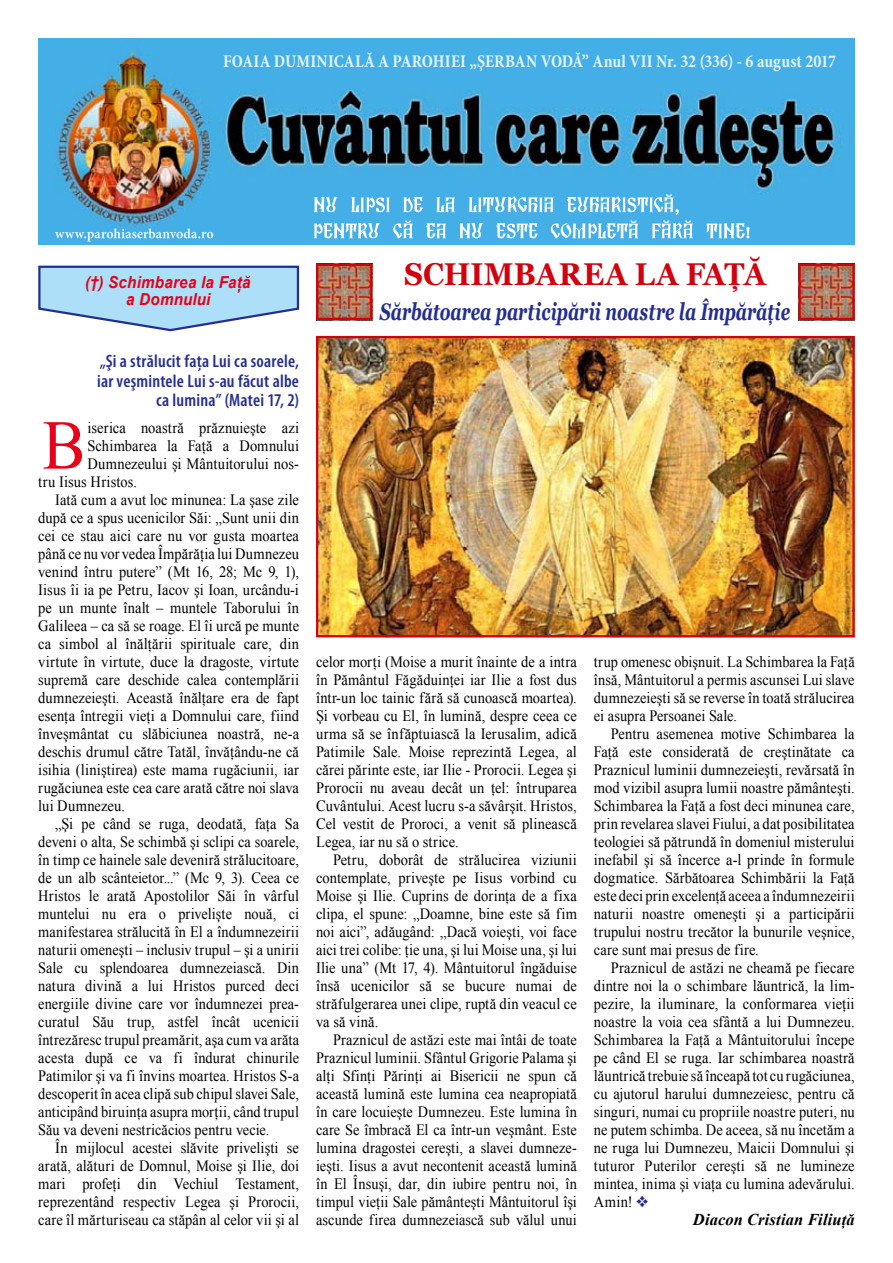
<style>
.page{position:relative;width:893px;height:1263px;background:#fff}
.page>*{position:absolute;margin:0;border:0;box-sizing:border-box;transform-origin:0 0}
.t1{font:70.05px "Times New Roman";color:#e60019;scale:.92 1}
.t2{font:700 31.5px "Georgia";letter-spacing:-.005em;color:#d1010e;scale:.93 1}
.t3{font:italic 700 24px "Georgia";letter-spacing:-.005em;color:#242f8d;scale:.71 1}
.t4{font:600 condensed 18px/19.5px "Myriad Pro";letter-spacing:.01em;color:#242f8d;text-align:right}
.t5{font:700 condensed 18px "Minion Pro";letter-spacing:.01em;color:#e2f3fc;scale:.95 1}
.t6{font:italic 700 16.5px/16.5px "Arial";letter-spacing:.015em;color:#e60019;text-align:center;scale:.92 1}
.t7{font:italic 700 16.5px "Times New Roman";letter-spacing:.01em;color:#000}
.t8{font:15.75px/18px "Times New Roman";letter-spacing:.005em;color:#000;text-align:justify;scale:.92 1}
.t9{font:15.75px/18px "Times New Roman";letter-spacing:.005em;color:#000;text-align:justify;scale:.91 1}
.s1{color:#242f8d}
</style>
<div class="page">
<img style="left:319px;top:267px;width:50px;height:50px">
<div style="left:316px;top:264px;width:56px;height:56px;border:2px solid #d1010e"></div>
<img style="left:801px;top:267px;width:51px;height:50px">
<div style="left:798px;top:264px;width:57px;height:56px;border:2px solid #d1010e"></div>
<img style="left:38px;top:38px;width:817px;height:206px">
<svg style="left:314px;top:194px;width:435px;height:44px;background:#6ec0ec"></svg>
<svg style="left:55px;top:228px;width:158px;height:14px;background:#67beeb"></svg>
<svg style="left:38px;top:265px;width:262px;height:67px"></svg>
<img style="left:319px;top:339px;width:533px;height:295px">
<div style="left:316px;top:336px;width:539px;height:301px;border:2px solid #d1010e"></div>
<p class="t5" style="left:223px;top:50px;width:647px">FOAIA DUMINICALĂ A PAROHIEI „ŞERBAN VODĂ” Anul VII Nr. 32 (336) - 6 august 2017</p>
<p class="t6" style="left:85px;top:275px;width:181px">(†) Schimbarea la Faţă a Domnului</p>
<p class="t4" style="left:97px;top:351px;width:203px">„Şi a strălucit faţa Lui ca soarele, iar veşmintele Lui s-au făcut albe ca lumina” (Matei 17, 2)</p>
<h1 class="t1" style="left:43px;top:398px;width:48px">B</h1>
<p class="t8" style="left:87px;top:418px;width:231px">iserica noastră prăznuieşte azi</p>
<p class="t8" style="left:87px;top:436px;width:231px">Schimbarea la Faţă a Domnului</p>
<p class="t8" style="left:87px;top:454px;width:231px">Dumnezeului şi Mântuitorului nos-</p>
<p class="t8" style="left:38px;top:472px;width:109px">tru Iisus Hristos.</p>
<p class="t8" style="left:55px;top:490px;width:266px">Iată cum a avut loc minunea: La şase zile</p>
<p class="t8" style="left:38px;top:508px;width:285px">după ce a spus ucenicilor Săi: „Sunt unii din</p>
<p class="t8" style="left:38px;top:526px;width:285px">cei ce stau aici care nu vor gusta moartea</p>
<p class="t8" style="left:38px;top:544px;width:285px">până ce nu vor vedea Împărăţia lui Dumnezeu</p>
<p class="t8" style="left:38px;top:562px;width:285px">venind întru putere” (Mt 16, 28; Mc 9, 1),</p>
<p class="t8" style="left:38px;top:580px;width:285px">Iisus îi ia pe Petru, Iacov şi Ioan, urcându-i</p>
<p class="t8" style="left:38px;top:598px;width:285px">pe un munte înalt – muntele Taborului în</p>
<p class="t8" style="left:38px;top:616px;width:285px">Galileea – ca să se roage. El îi urcă pe munte</p>
<p class="t8" style="left:38px;top:634px;width:285px">ca simbol al înălţării spirituale care, din</p>
<p class="t8" style="left:38px;top:652px;width:285px">virtute în virtute, duce la dragoste, virtute</p>
<p class="t8" style="left:38px;top:670px;width:285px">supremă care deschide calea contemplării</p>
<p class="t8" style="left:38px;top:688px;width:285px">dumnezeieşti. Această înălţare era de fapt</p>
<p class="t8" style="left:38px;top:706px;width:285px">esenţa întregii vieţi a Domnului care, fiind</p>
<p class="t8" style="left:38px;top:724px;width:285px">înveşmântat cu slăbiciunea noastră, ne-a</p>
<p class="t8" style="left:38px;top:742px;width:285px">deschis drumul către Tatăl, învăţându-ne că</p>
<p class="t8" style="left:38px;top:760px;width:285px">isihia (liniştirea) este mama rugăciunii, iar</p>
<p class="t8" style="left:38px;top:778px;width:285px">rugăciunea este cea care arată către noi slava</p>
<p class="t8" style="left:38px;top:796px;width:96px">lui Dumnezeu.</p>
<p class="t9" style="left:55px;top:814px;width:269px">„Şi pe când se ruga, deodată, faţa Sa</p>
<p class="t9" style="left:38px;top:832px;width:288px">deveni o alta, Se schimbă şi sclipi ca soarele,</p>
<p class="t9" style="left:38px;top:850px;width:288px">în timp ce hainele sale deveniră strălucitoare,</p>
<p class="t9" style="left:38px;top:868px;width:288px">de un alb scânteietor...” (Mc 9, 3). Ceea ce</p>
<p class="t9" style="left:38px;top:886px;width:288px">Hristos le arată Apostolilor Săi în vârful</p>
<p class="t9" style="left:38px;top:904px;width:288px">muntelui nu era o privelişte nouă, ci</p>
<p class="t9" style="left:38px;top:922px;width:288px">manifestarea strălucită în El a îndumnezeirii</p>
<p class="t9" style="left:38px;top:940px;width:288px">naturii omeneşti – inclusiv trupul – şi a unirii</p>
<p class="t9" style="left:38px;top:958px;width:288px">Sale cu splendoarea dumnezeiască. Din</p>
<p class="t9" style="left:38px;top:976px;width:288px">natura divină a lui Hristos purced deci</p>
<p class="t9" style="left:38px;top:994px;width:288px">energiile divine care vor îndumnezei prea-</p>
<p class="t9" style="left:38px;top:1012px;width:288px">curatul Său trup, astfel încât ucenicii</p>
<p class="t9" style="left:38px;top:1030px;width:288px">întrezăresc trupul preamărit, aşa cum va arăta</p>
<p class="t9" style="left:38px;top:1048px;width:288px">acesta după ce va fi îndurat chinurile</p>
<p class="t9" style="left:38px;top:1066px;width:288px">Patimilor şi va fi învins moartea. Hristos S-a</p>
<p class="t9" style="left:38px;top:1084px;width:288px">descoperit în acea clipă sub chipul slavei Sale,</p>
<p class="t9" style="left:38px;top:1102px;width:288px">anticipând biruinţa asupra morţii, când trupul</p>
<p class="t9" style="left:38px;top:1120px;width:255px">Său va deveni nestricăcios pentru vecie.</p>
<p class="t8" style="left:55px;top:1138px;width:266px">În mijlocul acestei slăvite privelişti se</p>
<p class="t8" style="left:38px;top:1156px;width:285px">arată, alături de Domnul, Moise şi Ilie, doi</p>
<p class="t8" style="left:38px;top:1174px;width:285px">mari profeţi din Vechiul Testament,</p>
<p class="t8" style="left:38px;top:1192px;width:285px">reprezentând respectiv Legea şi Prorocii,</p>
<p class="t8" style="left:38px;top:1210px;width:285px">care îl mărturiseau ca stăpân al celor vii şi al</p>
<h2 class="t2" style="left:404px;top:257px;width:390px">SCHIMBAREA LA FAŢĂ</h2>
<h3 class="t3" style="left:380px;top:298px;width:579px">Sărbătoarea participării noastre la Împărăţie</h3>
<p class="t8" style="left:316px;top:652px;width:285px">celor morţi (Moise a murit înainte de a intra în Pământul Făgăduinţei iar Ilie a fost dus într-un loc tainic fără să cunoască moartea).<br>Şi vorbeau cu El, în lumină, despre ceea ce urma să se înfăptuiască la Ierusalim, adică Patimile Sale. Moise reprezintă Legea, al cărei părinte este, iar Ilie - Prorocii. Legea şi Prorocii nu aveau decât un ţel: întruparea Cuvântului. Acest lucru s-a săvârşit. Hristos, Cel vestit de Proroci, a venit să plinească Legea, iar nu să o strice.</p>
<p class="t8" style="left:316px;top:850px;width:285px;text-indent:17px">Petru, doborât de strălucirea viziunii contemplate, priveşte pe Iisus vorbind cu Moise şi Ilie. Cuprins de dorinţa de a fixa clipa, el spune: „Doamne, bine este să fim noi aici”, adăugând: „Dacă voieşti, voi face aici trei colibe: ţie una, şi lui Moise una, şi lui Ilie una” (Mt 17, 4). Mântuitorul îngăduise însă ucenicilor să se bucure numai de străfulgerarea unei clipe, ruptă din veacul ce va să vină.</p>
<p class="t9" style="left:316px;top:1030px;width:288px;text-indent:17px">Praznicul de astăzi este mai întâi de toate Praznicul luminii. Sfântul Grigorie Palama şi alţi Sfinţi Părinţi ai Bisericii ne spun că această lumină este lumina cea neapropiată în care locuieşte Dumnezeu. Este lumina în care Se îmbracă El ca într-un veşmânt. Este lumina dragostei cereşti, a slavei dumneze&shy;ieşti. Iisus a avut necontenit această lumină în El Însuşi, dar, din iubire pentru noi, în timpul vieţii Sale pământeşti Mântuitorul îşi ascunde firea dumnezeiască sub vălul unui</p>
<p class="t9" style="left:594px;top:652px;width:288px">trup omenesc obişnuit. La Schimbarea la Faţă însă, Mântuitorul a permis ascunsei Lui slave dumnezeieşti să se reverse în toată strălucirea ei asupra Persoanei Sale.</p>
<p class="t8" style="left:594px;top:724px;width:285px;text-indent:17px">Pentru asemenea motive Schimbarea la Faţă este considerată de creştinătate ca Praznicul luminii dumnezeieşti, revărsată în mod vizibil asupra lumii noastre pământeşti.<br>Schimbarea la Faţă a fost deci minunea care, prin revelarea slavei Fiului, a dat posibilitatea teologiei să pătrundă în domeniul misterului inefabil şi să încerce a-l prinde în formule dogmatice. Sărbătoarea Schimbării la Faţă este deci prin excelenţă aceea a îndumnezeirii naturii noastre omeneşti şi a participării trupului nostru trecător la bunurile veşnice, care sunt mai presus de fire.</p>
<p class="t8" style="left:594px;top:958px;width:285px;text-indent:17px">Praznicul de astăzi ne cheamă pe fiecare dintre noi la o schimbare lăuntrică, la lim&shy;pezire, la iluminare, la conformarea vieţii noastre la voia cea sfântă a lui Dumnezeu.<br>Schimbarea la Faţă a Mântuitorului începe pe când El se ruga. Iar schimbarea noastră lăuntrică trebuie să înceapă tot cu rugăciunea, cu ajutorul harului dumnezeiesc, pentru că singuri, numai cu propriile noastre puteri, nu ne putem schimba. De aceea, să nu încetăm a ne ruga lui Dumnezeu, Maicii Domnului şi tuturor Puterilor cereşti să ne lumineze mintea, inima şi viaţa cu lumina adevărului.<br>Amin! <span class="s1">❖</span></p>
<p class="t7" style="left:693px;top:1208px;width:163px">Diacon Cristian Filiuţă</p>
</div>
